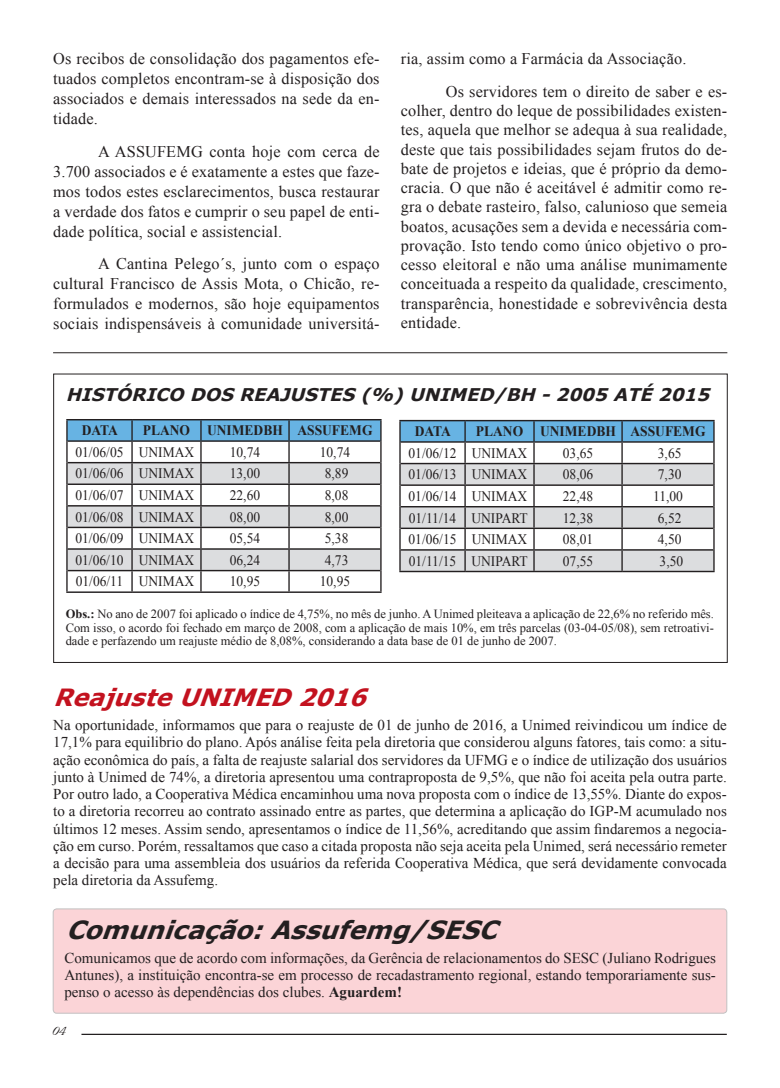
<style>
.page{position:relative;width:780px;height:1088px;background:#fff}
.page>*{position:absolute;margin:0;border:0;box-sizing:border-box;transform-origin:0 0}
.t1{font:italic 700 25px "Verdana";color:#231f20}
.t2{font:italic 700 23.75px "Verdana";color:#c3121f}
.t3{font:italic 700 17.5px "Verdana";color:#231f20}
.t4{font:17.5px "Neptune Script";color:#231f20}
.t5{font:16.25px/19.2px "Times New Roman";letter-spacing:.01em;color:#231f20;text-align:justify}
.t6{font:15px/17.2px "Times New Roman";color:#231f20;text-align:justify}
.t7{font:14.5px "Times New Roman";color:#231f20;scale:.93 1}
.t8{font:700 14.5px "Times New Roman";color:#231f20;scale:.93 1}
.t9{font:12.5px/13.8px "Times New Roman";color:#231f20;text-align:justify}
.s1{font-weight:700}
</style>
<div class="page">
<hr style="left:81px;top:1034px;width:645px;height:1px;background:#231f20">
<hr style="left:66px;top:419px;width:66px;height:1px;background:#231f20">
<hr style="left:132px;top:419px;width:69px;height:1px;background:#231f20">
<hr style="left:201px;top:419px;width:88px;height:1px;background:#231f20">
<hr style="left:289px;top:419px;width:92px;height:1px;background:#231f20">
<hr style="left:66px;top:591px;width:66px;height:2px;background:#231f20">
<hr style="left:132px;top:591px;width:69px;height:2px;background:#231f20">
<hr style="left:201px;top:591px;width:88px;height:2px;background:#231f20">
<hr style="left:289px;top:591px;width:92px;height:2px;background:#231f20">
<hr style="left:66px;top:420px;width:2px;height:21px;background:#231f20">
<hr style="left:66px;top:441px;width:2px;height:22px;background:#231f20">
<hr style="left:66px;top:463px;width:2px;height:21px;background:#231f20">
<hr style="left:66px;top:484px;width:2px;height:22px;background:#231f20">
<hr style="left:66px;top:506px;width:2px;height:21px;background:#231f20">
<hr style="left:66px;top:527px;width:2px;height:22px;background:#231f20">
<hr style="left:66px;top:549px;width:2px;height:21px;background:#231f20">
<hr style="left:66px;top:570px;width:2px;height:21px;background:#231f20">
<svg style="left:67px;top:420px;width:314px;height:171px"></svg>
<hr style="left:399px;top:420px;width:66px;height:1px;background:#231f20">
<hr style="left:465px;top:420px;width:69px;height:1px;background:#231f20">
<hr style="left:534px;top:420px;width:88px;height:1px;background:#231f20">
<hr style="left:622px;top:420px;width:92px;height:1px;background:#231f20">
<hr style="left:399px;top:571px;width:66px;height:1px;background:#231f20">
<hr style="left:465px;top:571px;width:69px;height:1px;background:#231f20">
<hr style="left:534px;top:571px;width:88px;height:1px;background:#231f20">
<hr style="left:622px;top:571px;width:92px;height:1px;background:#231f20">
<svg style="left:399px;top:421px;width:315px;height:150px"></svg>
<div style="left:53px;top:909px;width:673px;height:104px;background:#fbd4d7;border-radius:4px"></div>
<div style="left:53px;top:908px;width:674px;height:105px;border:1px solid #231f20;border-radius:4px"></div>
<hr style="left:53px;top:352px;width:674px;height:1px;background:#231f20">
<p class="t5" style="left:53px;top:49px;width:328px;line-height:20px">Os recibos de consolidação dos pagamentos efe&shy;tuados completos encontram-se à disposição dos associados e demais interessados na sede da en&shy;tidade.</p>
<p class="t5" style="left:53px;top:141px;width:328px;line-height:20px;text-indent:45px">A ASSUFEMG conta hoje com cerca de 3.700 associados e é exatamente a estes que faze&shy;mos todos estes esclarecimentos, busca restaurar a verdade dos fatos e cumprir o seu papel de enti&shy;dade política, social e assistencial.</p>
<p class="t5" style="left:53px;top:254px;width:328px;line-height:20px;text-indent:45px">A Cantina Pelego´s, junto com o espaço cultural Francisco de Assis Mota, o Chicão, re&shy;formulados e modernos, são hoje equipamentos sociais indispensáveis à comunidade universitá-</p>
<p class="t5" style="left:401px;top:49px;width:287px">ria, assim como a Farmácia da Associação.</p>
<p class="t5" style="left:401px;top:82px;width:328px;text-indent:45px">Os servidores tem o direito de saber e es&shy;colher, dentro do leque de possibilidades existen&shy;tes, aquela que melhor se adequa à sua realidade, deste que tais possibilidades sejam frutos do de&shy;bate de projetos e ideias, que é próprio da demo&shy;cracia. O que não é aceitável é admitir como re&shy;gra o debate rasteiro, falso, calunioso que semeia boatos, acusações sem a devida e necessária com&shy;provação. Isto tendo como único objetivo o pro&shy;cesso eleitoral e não uma análise munimamente conceituada a respeito da qualidade, crescimento, transparência, honestidade e sobrevivência desta entidade.</p>
<p class="t3" style="left:66px;top:382px;width:651px">HISTÓRICO DOS REAJUSTES (%)UNIMED/BH -2005 ATÉ 2015</p>
<p class="t8" style="left:82px;top:420px;width:40px">DATA</p>
<p class="t8" style="left:143px;top:420px;width:52px">PLANO</p>
<p class="t8" style="left:207px;top:420px;width:83px">UNIMEDBH</p>
<p class="t8" style="left:297px;top:420px;width:82px">ASSUFEMG</p>
<p class="t7" style="left:75px;top:442px;width:53px">01/06/05</p>
<p class="t7" style="left:139px;top:442px;width:61px">UNIMAX</p>
<p class="t7" style="left:230px;top:442px;width:34px">10,74</p>
<p class="t7" style="left:320px;top:442px;width:34px">10,74</p>
<p class="t7" style="left:75px;top:464px;width:53px">01/06/06</p>
<p class="t7" style="left:139px;top:464px;width:61px">UNIMAX</p>
<p class="t7" style="left:230px;top:464px;width:34px">13,00</p>
<p class="t7" style="left:325px;top:464px;width:27px">8,89</p>
<p class="t7" style="left:75px;top:485px;width:53px">01/06/07</p>
<p class="t7" style="left:139px;top:485px;width:61px">UNIMAX</p>
<p class="t7" style="left:230px;top:485px;width:34px">22,60</p>
<p class="t7" style="left:325px;top:485px;width:27px">8,08</p>
<p class="t7" style="left:75px;top:507px;width:53px">01/06/08</p>
<p class="t7" style="left:139px;top:507px;width:61px">UNIMAX</p>
<p class="t7" style="left:230px;top:507px;width:34px">08,00</p>
<p class="t7" style="left:325px;top:507px;width:27px">8,00</p>
<p class="t7" style="left:75px;top:529px;width:53px">01/06/09</p>
<p class="t7" style="left:139px;top:529px;width:61px">UNIMAX</p>
<p class="t7" style="left:230px;top:529px;width:34px">05,54</p>
<p class="t7" style="left:325px;top:529px;width:27px">5,38</p>
<p class="t7" style="left:75px;top:550px;width:53px">01/06/10</p>
<p class="t7" style="left:139px;top:550px;width:61px">UNIMAX</p>
<p class="t7" style="left:230px;top:550px;width:34px">06,24</p>
<p class="t7" style="left:325px;top:550px;width:27px">4,73</p>
<p class="t7" style="left:76px;top:572px;width:53px">01/06/11</p>
<p class="t7" style="left:139px;top:572px;width:61px">UNIMAX</p>
<p class="t7" style="left:230px;top:572px;width:34px">10,95</p>
<p class="t7" style="left:320px;top:572px;width:34px">10,95</p>
<p class="t8" style="left:415px;top:421px;width:40px">DATA</p>
<p class="t8" style="left:476px;top:421px;width:52px">PLANO</p>
<p class="t8" style="left:540px;top:421px;width:83px">UNIMEDBH</p>
<p class="t8" style="left:630px;top:421px;width:82px">ASSUFEMG</p>
<p class="t7" style="left:408px;top:443px;width:53px">01/06/12</p>
<p class="t7" style="left:472px;top:443px;width:61px">UNIMAX</p>
<p class="t7" style="left:563px;top:443px;width:34px">03,65</p>
<p class="t7" style="left:658px;top:443px;width:27px">3,65</p>
<p class="t7" style="left:408px;top:465px;width:53px">01/06/13</p>
<p class="t7" style="left:472px;top:465px;width:61px">UNIMAX</p>
<p class="t7" style="left:563px;top:465px;width:34px">08,06</p>
<p class="t7" style="left:658px;top:465px;width:27px">7,30</p>
<p class="t7" style="left:408px;top:486px;width:53px">01/06/14</p>
<p class="t7" style="left:472px;top:486px;width:61px">UNIMAX</p>
<p class="t7" style="left:563px;top:486px;width:34px">22,48</p>
<p class="t7" style="left:653px;top:486px;width:34px">11,00</p>
<p class="t7" style="left:409px;top:508px;width:53px">01/11/14</p>
<p class="t7" style="left:471px;top:508px;width:62px">UNIPART</p>
<p class="t7" style="left:563px;top:508px;width:34px">12,38</p>
<p class="t7" style="left:658px;top:508px;width:27px">6,52</p>
<p class="t7" style="left:408px;top:529px;width:53px">01/06/15</p>
<p class="t7" style="left:472px;top:529px;width:61px">UNIMAX</p>
<p class="t7" style="left:563px;top:529px;width:34px">08,01</p>
<p class="t7" style="left:658px;top:529px;width:27px">4,50</p>
<p class="t7" style="left:409px;top:551px;width:53px">01/11/15</p>
<p class="t7" style="left:471px;top:551px;width:62px">UNIPART</p>
<p class="t7" style="left:563px;top:551px;width:34px">07,55</p>
<p class="t7" style="left:659px;top:551px;width:27px">3,50</p>
<p class="t9" style="left:66px;top:607px;width:649px"><span class="s1">Obs.:</span> No ano de 2007 foi aplicado o índice de 4,75%, no mês de junho. A Unimed pleiteava a aplicação de 22,6% no referido mês.<br>Com isso, o acordo foi fechado em março de 2008, com a aplicação de mais 10%, em três parcelas (03-04-05/08), sem retroativi&shy;dade e perfazendo um reajuste médio de 8,08%, considerando a data base de 01 de junho de 2007.</p>
<p class="t2" style="left:53px;top:680px;width:325px">ReajusteUNIMED2016</p>
<p class="t6" style="left:53px;top:716px;width:675px">Na oportunidade, informamos que para o reajuste de 01 de junho de 2016, a Unimed reivindicou um índice de 17,1% para equilibrio do plano. Após análise feita pela diretoria que considerou alguns fatores, tais como: a situ&shy;ação econômica do país, a falta de reajuste salarial dos servidores da UFMG e o índice de utilização dos usuários junto à Unimed de 74%, a diretoria apresentou uma contraproposta de 9,5%, que não foi aceita pela outra parte.<br>Por outro lado, a Cooperativa Médica encaminhou uma nova proposta com o índice de 13,55%. Diante do expos&shy;to a diretoria recorreu ao contrato assinado entre as partes, que determina a aplicação do IGP-M acumulado nos últimos 12 meses. Assim sendo, apresentamos o índice de 11,56%, acreditando que assim findaremos a negocia&shy;ção em curso. Porém, ressaltamos que caso a citada proposta não seja aceita pela Unimed, será necessário remeter a decisão para uma assembleia dos usuários da referida Cooperativa Médica, que será devidamente convocada pela diretoria da Assufemg.</p>
<p class="t1" style="left:66px;top:912px;width:444px">Comunicação:Assufemg/SESC</p>
<p class="t6" style="left:64px;top:949px;width:653px">Comunicamos que de acordo com informações, da Gerência de relacionamentos do SESC (Juliano Rodrigues Antunes), a instituição encontra-se em processo de recadastramento regional, estando temporariamente sus&shy;penso o acesso às dependências dos clubes. <span class="s1">Aguardem!</span></p>
<p class="t4" style="left:53px;top:1017px;width:15px">04</p>
</div>
